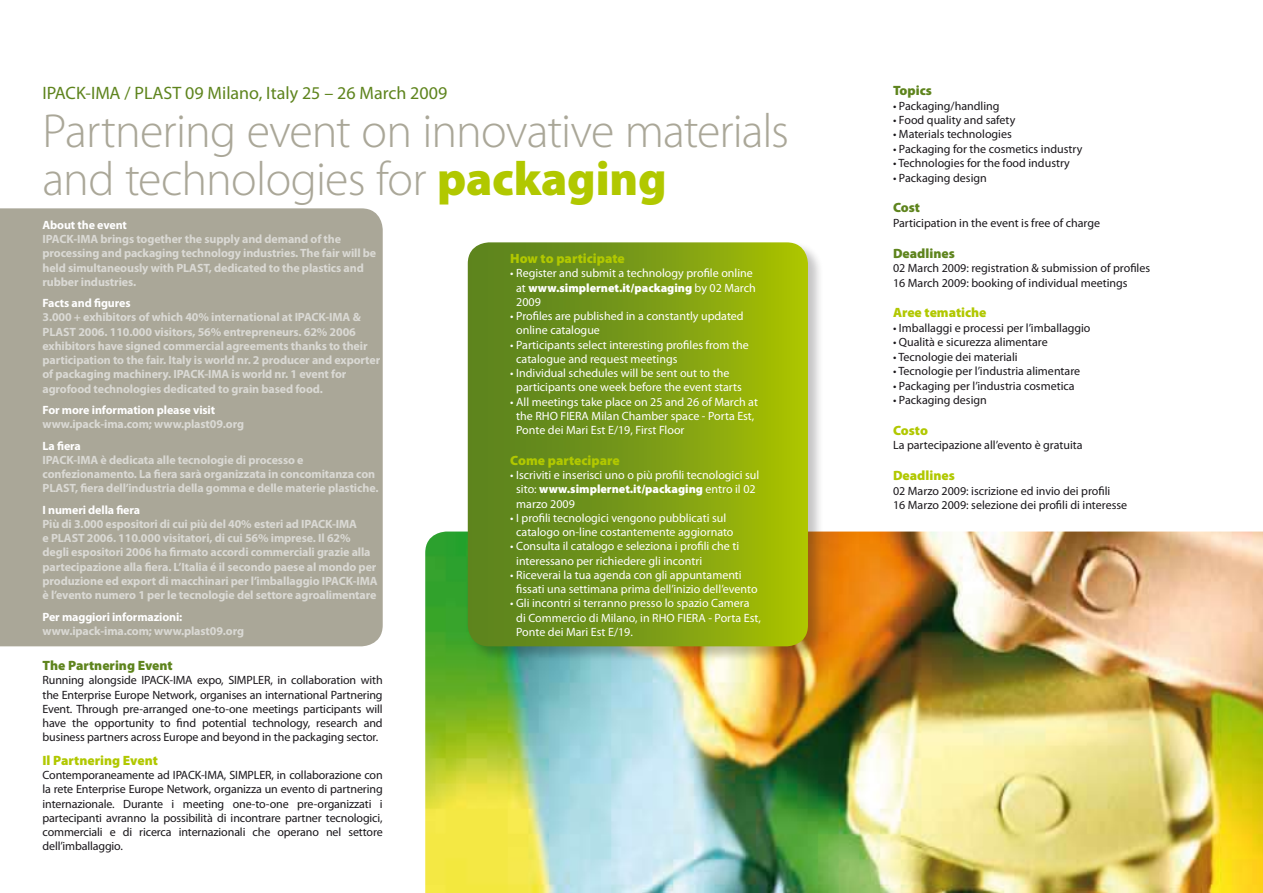
<style>
.page{position:relative;width:1263px;height:893px;background:#fff}
.page>*{position:absolute;margin:0;border:0;box-sizing:border-box;transform-origin:0 0}
.t1{font:300 48px/48px "Myriad Pro";letter-spacing:-.02em;color:#aaa798}
.t2{font:18px "Myriad Pro";color:#5e841d}
.t3{font:900 13.5px "Myriad Pro";color:#b1c800}
.t4{font:900 13.5px "Myriad Pro";color:#5e841d}
.t5{font:12px/14.2px "Myriad Pro";color:#1a171b;text-align:justify}
.t6{font:700 12px/14.2px "Myriad Pro";letter-spacing:-.01em;color:#dad9d4}
.t7{font:12px/14.2px "Myriad Pro";color:#fff}
.t8{font:700 12px "Myriad Pro";letter-spacing:-.01em;color:#fff}
.s1{font-weight:900;color:#b1c800}
.s2{font-weight:900}
</style>
<div class="page">
<img style="left:425px;top:531px;width:838px;height:362px">
<div style="left:0;top:208px;width:383px;height:438px;background:#aaa798"></div>
<div style="left:467px;top:242px;width:356px;height:420px;background:#1a171b;opacity:.25"></div>
<svg style="left:468px;top:242px;width:340px;height:404px;background:#799a16"></svg>
<h2 class="t2" style="left:43px;top:83px;width:406px">IPACK-IMA / PLAST 09 Milano, Italy 25 – 26 March 2009</h2>
<h1 class="t1" style="left:43px;top:107px;width:748px">Partnering event on innovative materials and technologies for <span class="s1">packaging</span></h1>
<p class="t8" style="left:43px;top:218px;width:86px">About the event</p>
<p class="t6" style="left:43px;top:232px;width:335px">IPACK-IMA brings together the supply and demand of the processing and packaging technology industries. The fair will be held simultaneously with PLAST, dedicated to the plastics and rubber industries.</p>
<p class="t8" style="left:43px;top:296px;width:90px">Facts and figures</p>
<p class="t6" style="left:43px;top:310px;width:339px">3.000 + exhibitors of which 40% international at IPACK-IMA &amp; PLAST 2006. 110.000 visitors, 56% entrepreneurs. 62% 2006 exhibitors have signed commercial agreements thanks to their participation to the fair. Italy is world nr. 2 producer and exporter of packaging machinery. IPACK-IMA is world nr. 1 event for agrofood technologies dedicated to grain based food.</p>
<p class="t8" style="left:43px;top:403px;width:174px">For more information please visit</p>
<p class="t6" style="left:43px;top:417px;width:203px">www.ipack-ima.com; www.plast09.org</p>
<p class="t8" style="left:43px;top:439px;width:40px">La fiera</p>
<p class="t6" style="left:43px;top:453px;width:337px">IPACK-IMA è dedicata alle tecnologie di processo e confezionamento. La fiera sarà organizzata in concomitanza con<br>PLAST, fiera dell’industria della gomma e delle materie plastiche.</p>
<p class="t8" style="left:43px;top:503px;width:99px">I numeri della fiera</p>
<p class="t6" style="left:43px;top:517px;width:337px">Più di 3.000 espositori di cui più del 40% esteri ad IPACK-IMA<br>e PLAST 2006. 110.000 visitatori, di cui 56% imprese. Il 62% degli espositori 2006 ha firmato accordi commerciali grazie alla partecipazione alla fiera. L’Italia é il secondo paese al mondo per produzione ed export di macchinari per l’imballaggio IPACK-IMA è l’evento numero 1 per le tecnologie del settore agroalimentare</p>
<p class="t8" style="left:43px;top:610px;width:141px">Per maggiori informazioni:</p>
<p class="t6" style="left:43px;top:624px;width:203px">www.ipack-ima.com; www.plast09.org</p>
<p class="t4" style="left:43px;top:658px;width:132px">The Partnering Event</p>
<p class="t5" style="left:43px;top:673px;width:342px">Running alongside IPACK-IMA expo, SIMPLER, in collaboration with the Enterprise Europe Network, organises an international Partnering Event. Through pre-arranged one-to-one meetings participants will have the opportunity to find potential technology, research and business partners across Europe and beyond in the packaging sector.</p>
<p class="t3" style="left:43px;top:753px;width:117px">Il Partnering Event</p>
<p class="t5" style="left:43px;top:768px;width:342px">Contemporaneamente ad IPACK-IMA, SIMPLER, in collaborazione con la rete Enterprise Europe Network, organizza un evento di partnering internazionale. Durante i meeting one-to-one pre-organizzati i partecipanti avranno la possibilità di incontrare partner tecnologici, commerciali e di ricerca internazionali che operano nel settore dell’imballaggio.</p>
<p class="t3" style="left:510px;top:251px;width:116px">How to participate</p>
<p class="t7" style="left:516px;top:266px;width:241px;text-indent:-6px">• Register and submit a technology profile online at <span class="s2">www.simplernet.it/packaging</span> by 02 March<br>2009</p>
<p class="t7" style="left:516px;top:309px;width:229px;text-indent:-6px">• Profiles are published in a constantly updated online catalogue</p>
<p class="t7" style="left:516px;top:338px;width:234px;text-indent:-6px">• Participants select interesting profiles from the catalogue and request meetings</p>
<p class="t7" style="left:516px;top:366px;width:227px;text-indent:-6px">• Individual schedules will be sent out to the participants one week before the event starts</p>
<p class="t7" style="left:516px;top:395px;width:243px;text-indent:-6px">• All meetings take place on 25 and 26 of March at the RHO FIERA Milan Chamber space - Porta Est,<br>Ponte dei Mari Est E/19, First Floor</p>
<p class="t3" style="left:510px;top:453px;width:111px">Come partecipare</p>
<p class="t7" style="left:516px;top:468px;width:245px;text-indent:-6px">• Iscriviti e inserisci uno o più profili tecnologici sul sito: <span class="s2">www.simplernet.it/packaging</span> entro il 02 marzo 2009</p>
<p class="t7" style="left:516px;top:511px;width:219px;text-indent:-6px">• I profili tecnologici vengono pubblicati sul catalogo on-line costantemente aggiornato</p>
<p class="t7" style="left:516px;top:539px;width:224px;text-indent:-6px">• Consulta il catalogo e seleziona i profili che ti interessano per richiedere gli incontri</p>
<p class="t7" style="left:516px;top:568px;width:243px;text-indent:-6px">• Riceverai la tua agenda con gli appuntamenti fissati una settimana prima dell’inizio dell’evento</p>
<p class="t7" style="left:516px;top:596px;width:246px;text-indent:-6px">• Gli incontri si terranno presso lo spazio Camera di Commercio di Milano, in RHO FIERA - Porta Est,<br>Ponte dei Mari Est E/19.</p>
<p class="t4" style="left:893px;top:83px;width:40px">Topics</p>
<p class="t5" style="left:893px;top:99px;width:108px">• Packaging/handling</p>
<p class="t5" style="left:893px;top:113px;width:124px">• Food quality and safety</p>
<p class="t5" style="left:893px;top:127px;width:120px">• Materials technologies</p>
<p class="t5" style="left:893px;top:142px;width:191px">• Packaging for the cosmetics industry</p>
<p class="t5" style="left:893px;top:156px;width:178px">• Technologies for the food industry</p>
<p class="t5" style="left:893px;top:171px;width:95px">• Packaging design</p>
<p class="t4" style="left:893px;top:200px;width:29px">Cost</p>
<p class="t5" style="left:893px;top:216px;width:209px">Participation in the event is free of charge</p>
<p class="t4" style="left:893px;top:246px;width:63px">Deadlines</p>
<p class="t5" style="left:893px;top:261px;width:259px">02 March 2009: registration &amp; submission of profiles<br>16 March 2009: booking of individual meetings</p>
<p class="t3" style="left:893px;top:305px;width:95px">Aree tematiche</p>
<p class="t5" style="left:893px;top:321px;width:199px">• Imballaggi e processi per l’imballaggio</p>
<p class="t5" style="left:893px;top:335px;width:156px">• Qualità e sicurezza alimentare</p>
<p class="t5" style="left:893px;top:350px;width:126px">• Tecnologie dei materiali</p>
<p class="t5" style="left:893px;top:364px;width:189px">• Tecnologie per l’industria alimentare</p>
<p class="t5" style="left:893px;top:379px;width:183px">• Packaging per l’industria cosmetica</p>
<p class="t5" style="left:893px;top:393px;width:95px">• Packaging design</p>
<p class="t3" style="left:893px;top:423px;width:36px">Costo</p>
<p class="t5" style="left:893px;top:438px;width:191px">La partecipazione all’evento è gratuita</p>
<p class="t3" style="left:893px;top:468px;width:63px">Deadlines</p>
<p class="t5" style="left:893px;top:483px;width:236px">02 Marzo 2009: iscrizione ed invio dei profili<br>16 Marzo 2009: selezione dei profili di interesse</p>
</div>
